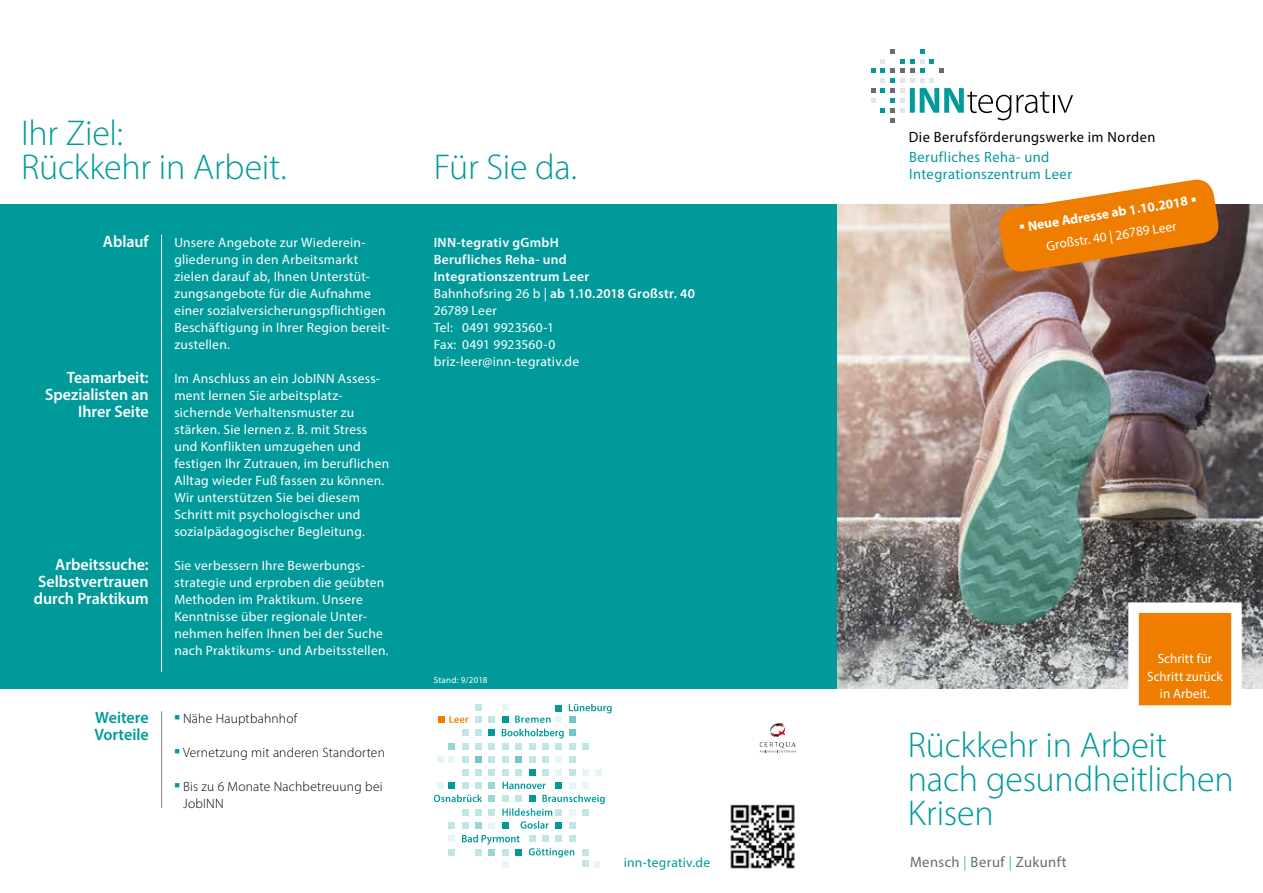
<style>
.page{position:relative;width:1263px;height:893px;background:#fff}
.page>*{position:absolute;margin:0;border:0;box-sizing:border-box;transform-origin:0 0}
.t1{font:300 36px/34px "Myriad Pro";letter-spacing:-.005em;color:#009a9b}
.t2{font:600 16.5px/17px "Myriad Pro";letter-spacing:-.005em;color:#fff;text-align:right}
.t3{font:600 16.5px/17px "Myriad Pro";color:#009a9b}
.t4{font:15px "Myriad Pro";letter-spacing:.03em;color:#676c6e}
.t5{font:14.85px/16.8px "Myriad Pro";letter-spacing:.03em;color:#009a9b}
.t6{font:14.85px "Myriad Pro";letter-spacing:.03em;color:#000}
.t7{font:13.5px/17px "Myriad Pro";letter-spacing:.02em;color:#fff}
.t8{font:300 13.5px/17px "Myriad Pro";letter-spacing:.015em;color:#000}
.t9{font:700 13.5px/22.5px "Myriad Pro";color:#fff;text-align:center}
.t10{font:13.5px "Myriad Pro";letter-spacing:.015em;color:#009a9b}
.t11{font:9px "Myriad Pro";letter-spacing:.02em;color:#fff}
.s1{font-weight:600}
.s2{font-weight:400}
.s3{font-weight:300;color:#009a9b}
</style>
<div class="page">
<div style="left:0;top:204px;width:1263px;height:485px;background:#009a9b"></div>
<img style="left:838px;top:204px;width:425px;height:485px">
<svg style="left:1123px;top:597px;width:124px;height:109px;background:#e59d4e"></svg>
<svg style="left:760px;top:723px;width:36px;height:30px"></svg>
<svg style="left:997px;top:180px;width:224px;height:94px;background:#d58533"></svg>
<hr style="left:161px;top:235px;width:1px;height:437px;background:#fff">
<hr style="left:161px;top:711px;width:1px;height:97px;background:#878787">
<img style="left:730px;top:804px;width:65px;height:65px">
<div style="left:502px;top:769px;width:7px;height:6px;background:#c0e6e6"></div>
<div style="left:515px;top:769px;width:7px;height:6px;background:#c0e6e6"></div>
<svg style="left:529px;top:769px;width:6px;height:6px"></svg>
<div style="left:542px;top:769px;width:7px;height:6px;background:#c0e6e6"></div>
<div style="left:555px;top:769px;width:7px;height:6px;background:#e6f5f5"></div>
<div style="left:555px;top:756px;width:7px;height:7px;background:#e6f5f5"></div>
<div style="left:448px;top:782px;width:7px;height:7px;background:#009a9b"></div>
<div style="left:437px;top:782px;width:7px;height:7px;background:#e6f5f5"></div>
<div style="left:462px;top:769px;width:7px;height:6px;background:#c0e6e6"></div>
<svg style="left:569px;top:769px;width:6px;height:6px"></svg>
<div style="left:569px;top:756px;width:6px;height:7px;background:#c0e6e6"></div>
<div style="left:462px;top:782px;width:7px;height:7px;background:#c0e6e6"></div>
<div style="left:475px;top:769px;width:7px;height:6px;background:#c0e6e6"></div>
<div style="left:475px;top:782px;width:7px;height:7px;background:#c0e6e6"></div>
<div style="left:582px;top:769px;width:7px;height:6px;background:#e6f5f5"></div>
<svg style="left:595px;top:769px;width:6px;height:6px"></svg>
<svg style="left:489px;top:769px;width:6px;height:6px"></svg>
<div style="left:489px;top:782px;width:6px;height:7px;background:#9ad6d7"></div>
<div style="left:502px;top:716px;width:7px;height:7px;background:#009a9b"></div>
<div style="left:502px;top:704px;width:7px;height:7px;background:#e6f5f5"></div>
<div style="left:502px;top:861px;width:7px;height:6px;background:#e6f5f5"></div>
<div style="left:593px;top:861px;width:7px;height:6px;background:#e6f5f5"></div>
<div style="left:502px;top:756px;width:7px;height:7px;background:#c0e6e6"></div>
<div style="left:502px;top:849px;width:7px;height:7px;background:#c0e6e6"></div>
<div style="left:515px;top:756px;width:7px;height:7px;background:#73c7c8"></div>
<div style="left:515px;top:849px;width:7px;height:7px;background:#009a9b"></div>
<svg style="left:529px;top:836px;width:6px;height:6px"></svg>
<div style="left:529px;top:756px;width:6px;height:7px;background:#c0e6e6"></div>
<div style="left:542px;top:836px;width:7px;height:6px;background:#c0e6e6"></div>
<div style="left:542px;top:756px;width:7px;height:7px;background:#c0e6e6"></div>
<div style="left:555px;top:716px;width:7px;height:7px;background:#e6f5f5"></div>
<div style="left:555px;top:705px;width:7px;height:6px;background:#009a9b"></div>
<div style="left:448px;top:822px;width:7px;height:7px;background:#c0e6e6"></div>
<div style="left:448px;top:743px;width:7px;height:6px;background:#9ad6d7"></div>
<div style="left:448px;top:836px;width:7px;height:6px;background:#e6f5f5"></div>
<div style="left:448px;top:756px;width:7px;height:7px;background:#e6f5f5"></div>
<div style="left:437px;top:756px;width:7px;height:7px;background:#e6f5f5"></div>
<div style="left:555px;top:836px;width:7px;height:6px;background:#c0e6e6"></div>
<div style="left:448px;top:849px;width:7px;height:7px;background:#c0e6e6"></div>
<div style="left:569px;top:716px;width:6px;height:7px;background:#73c7c8"></div>
<div style="left:462px;top:809px;width:7px;height:7px;background:#c0e6e6"></div>
<div style="left:462px;top:729px;width:7px;height:7px;background:#c0e6e6"></div>
<div style="left:462px;top:822px;width:7px;height:7px;background:#c0e6e6"></div>
<div style="left:462px;top:743px;width:7px;height:6px;background:#c0e6e6"></div>
<div style="left:462px;top:756px;width:7px;height:7px;background:#c0e6e6"></div>
<svg style="left:569px;top:836px;width:6px;height:6px"></svg>
<div style="left:475px;top:716px;width:7px;height:7px;background:#c0e6e6"></div>
<div style="left:475px;top:809px;width:7px;height:7px;background:#c0e6e6"></div>
<div style="left:475px;top:729px;width:7px;height:7px;background:#c0e6e6"></div>
<div style="left:475px;top:822px;width:7px;height:7px;background:#9ad6d7"></div>
<div style="left:475px;top:743px;width:7px;height:6px;background:#c0e6e6"></div>
<div style="left:582px;top:743px;width:7px;height:6px;background:#c0e6e6"></div>
<div style="left:475px;top:756px;width:7px;height:7px;background:#73c7c8"></div>
<div style="left:475px;top:849px;width:7px;height:7px;background:#c0e6e6"></div>
<div style="left:582px;top:849px;width:7px;height:7px;background:#c0e6e6"></div>
<div style="left:582px;top:860px;width:7px;height:7px;background:#c0e6e6"></div>
<div style="left:489px;top:795px;width:6px;height:7px;background:#9ad6d7"></div>
<div style="left:489px;top:716px;width:6px;height:7px;background:#c0e6e6"></div>
<div style="left:489px;top:809px;width:6px;height:7px;background:#c0e6e6"></div>
<div style="left:489px;top:729px;width:6px;height:7px;background:#009a9b"></div>
<div style="left:489px;top:822px;width:6px;height:7px;background:#e6f5f5"></div>
<svg style="left:489px;top:743px;width:6px;height:6px"></svg>
<div style="left:489px;top:756px;width:6px;height:7px;background:#c0e6e6"></div>
<div style="left:489px;top:849px;width:6px;height:7px;background:#9ad6d7"></div>
<svg style="left:502px;top:729px;width:73px;height:20px"></svg>
<svg style="left:462px;top:835px;width:58px;height:10px"></svg>
<div style="left:475px;top:705px;width:7px;height:6px;background:#c0e6e6"></div>
<div style="left:438px;top:716px;width:6px;height:7px;background:#ef7d00"></div>
<svg style="left:502px;top:782px;width:103px;height:47px"></svg>
<svg style="left:529px;top:848px;width:45px;height:9px"></svg>
<svg style="left:434px;top:794px;width:48px;height:8px"></svg>
<svg style="left:449px;top:716px;width:19px;height:7px"></svg>
<svg style="left:515px;top:716px;width:36px;height:7px"></svg>
<svg style="left:569px;top:704px;width:43px;height:9px"></svg>
<svg style="left:871px;top:49px;width:202px;height:73px"></svg>
<h1 class="t1" style="left:21px;top:115px;width:267px">Ihr Ziel:<br>Rückkehr in Arbeit.</h1>
<p class="t2" style="left:103px;top:232px;width:47px">Ablauf</p>
<p class="t2" style="left:45px;top:368px;width:105px">Teamarbeit:<br>Spezialisten an<br>Ihrer Seite</p>
<p class="t2" style="left:34px;top:555px;width:116px;text-align:justify;text-indent:21px">Arbeitssuche:<br>Selbstvertrauen durch Praktikum</p>
<p class="t3" style="left:95px;top:708px;width:56px">Weitere<br>Vorteile</p>
<p class="t7" style="left:174px;top:233px;width:217px">Unsere Angebote zur Wiederein&shy;gliederung in den Arbeitsmarkt zielen darauf ab, Ihnen Unterstüt&shy;zungsangebote für die Aufnahme einer sozialversicherungspflichtigen<br>Beschäftigung in Ihrer Region bereit&shy;zustellen.</p>
<p class="t7" style="left:174px;top:369px;width:216px">Im Anschluss an ein JobINN Assess&shy;ment lernen Sie arbeitsplatz&shy;sichernde Verhaltensmuster zu stärken. Sie lernen z. B. mit Stress und Konflikten umzugehen und festigen Ihr Zutrauen, im beruflichen Alltag wieder Fuß fassen zu können.<br>Wir unterstützen Sie bei diesem Schritt mit psychologischer und sozialpädagogischer Begleitung.</p>
<p class="t7" style="left:174px;top:557px;width:216px">Sie verbessern Ihre Bewerbungs&shy;strategie und erproben die geübten Methoden im Praktikum. Unsere Kenntnisse über regionale Unter&shy;nehmen helfen Ihnen bei der Suche nach Praktikums- und Arbeitsstellen.</p>
<p class="t8" style="left:174px;top:710px;width:125px"><sup>■</sup> Nähe Hauptbahnhof</p>
<p class="t8" style="left:174px;top:744px;width:212px"><sup>■</sup> Vernetzung mit anderen Standorten</p>
<p class="t8" style="left:183px;top:778px;width:201px;text-indent:-9px"><sup>■</sup> Bis zu 6 Monate Nachbetreuung bei<br>JobINN</p>
<h1 class="t1" style="left:434px;top:149px;width:145px">Für Sie da.</h1>
<p class="t7" style="left:434px;top:233px;width:263px"><span class="s1">INN-tegrativ gGmbH<br>Berufliches Reha- und<br>Integrationszentrum Leer<br></span>Bahnhofsring 26 b | <span class="s1">ab 1.10.2018 Großstr. 40<br></span>26789 Leer<br>Tel: 0491 9923560-1<br>Fax: 0491 9923560-0 briz-leer@inn-tegrativ.de</p>
<p class="t11" style="left:434px;top:674px;width:55px">Stand: 9/2018</p>
<p class="t10" style="left:624px;top:855px;width:88px">inn-tegrativ.de</p>
<p class="t6" style="left:909px;top:128px;width:248px">Die Berufsförderungswerke im Norden</p>
<p class="t5" style="left:909px;top:148px;width:164px">Berufliches Reha- und<br>Integrationszentrum Leer</p>
<p class="t9" style="left:1017px;top:216px;width:181px;rotate:-9deg">▪ Neue Adresse ab 1.10.2018 ▪<br><span class="s2">Großstr. 40 | 26789 Leer</span></p>
<p class="t7" style="left:1147px;top:650px;width:77px;text-align:center">Schritt für<br>Schritt zurück in Arbeit.</p>
<h1 class="t1" style="left:908px;top:728px;width:327px">Rückkehr in Arbeit nach gesundheitlichen<br>Krisen</h1>
<p class="t4" style="left:910px;top:853px;width:158px">Mensch <span class="s3">|</span> Beruf <span class="s3">|</span> Zukunft</p>
</div>
